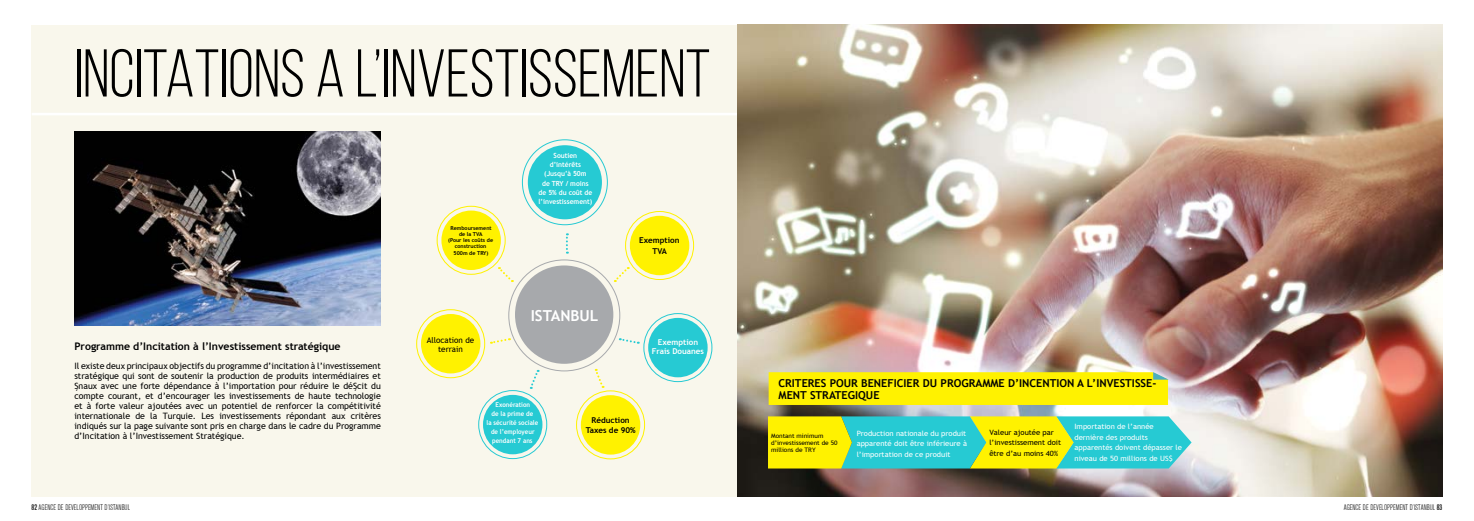
<style>
.page{position:relative;width:1474px;height:521px;background:#fff}
.page>*{position:absolute;margin:0;border:0;box-sizing:border-box;transform-origin:0 0}
.t1{font:67.38px "Bebas Neue";color:#000}
.t2{font:700 15.14px "Trebuchet MS";color:#fff}
.t3{font:700 10.94px/12.2px "Trebuchet MS";color:#000}
.t4{font:700 10.5px "Trebuchet MS";color:#000}
.t5{font:8.75px/10.1px "Trebuchet MS";color:#000;text-align:justify}
.t6{font:700 8.05px/10.1px "Trebuchet MS";color:#000;text-align:center}
.t7{font:700 8.05px/9.4px "Trebuchet MS";color:#fff;text-align:center}
.t8{font:8.05px/9.4px "Trebuchet MS";color:#000;text-align:center}
.t9{font:7.88px "Akzidenz Grotesk BE Light Cn Ti";color:#000}
.t10{font:7.26px/10.5px "Trebuchet MS";color:#fff;scale:1.05 1}
.t11{font:7.26px/10.5px "Trebuchet MS";color:#000;scale:1.05 1}
.t12{font:700 7.09px/9.4px "Trebuchet MS";color:#fff;text-align:center;scale:.95 1}
.t13{font:700 6.65px/8.8px "Trebuchet MS";color:#fff;text-align:center;scale:.92 1}
.t14{font:6.12px/7px "Trebuchet MS";color:#000;scale:1.05 1}
.t15{font:700 5.42px/6.2px "Trebuchet MS";color:#000;text-align:center}
.s1{font-family:"Akzidenz Grotesk BE Md Cn Ti"}
</style>
<div class="page">
<div style="left:32px;top:25px;width:1410px;height:471px;background:#f9f7ec"></div>
<hr style="left:32px;top:113px;width:758px;height:2px;background:#fff">
<img style="left:737px;top:25px;width:705px;height:471px">
<div style="left:478px;top:390px;width:69px;height:69px;border:1px solid #26cad3;border-radius:50%"></div>
<div style="left:643px;top:313px;width:69px;height:69px;border:1px solid #26cad3;border-radius:50%"></div>
<div style="left:416px;top:309px;width:69px;height:69px;border:1px solid #fff200;border-radius:50%"></div>
<div style="left:437px;top:206px;width:68px;height:68px;border:1px solid #fff200;border-radius:50%"></div>
<div style="left:625px;top:211px;width:69px;height:69px;border:1px solid #fff200;border-radius:50%"></div>
<div style="left:576px;top:391px;width:69px;height:68px;border:1px solid #fff200;border-radius:50%"></div>
<div style="left:421px;top:314px;width:59px;height:59px;background:#fff200;border-radius:50%"></div>
<div style="left:441px;top:211px;width:60px;height:59px;background:#fff200;border-radius:50%"></div>
<div style="left:483px;top:395px;width:59px;height:59px;background:#26cad3;border-radius:50%"></div>
<div style="left:648px;top:318px;width:59px;height:59px;background:#26cad3;border-radius:50%"></div>
<svg style="left:566px;top:233px;width:2px;height:21px"></svg>
<svg style="left:530px;top:370px;width:9px;height:19px"></svg>
<svg style="left:594px;top:369px;width:10px;height:19px"></svg>
<svg style="left:614px;top:267px;width:15px;height:15px"></svg>
<svg style="left:620px;top:338px;width:18px;height:6px"></svg>
<svg style="left:490px;top:338px;width:20px;height:6px"></svg>
<svg style="left:498px;top:267px;width:15px;height:15px"></svg>
<div style="left:528px;top:145px;width:74px;height:74px;background:#26cad3;border-radius:50%"></div>
<div style="left:630px;top:216px;width:59px;height:59px;background:#fff200;border-radius:50%"></div>
<div style="left:581px;top:395px;width:59px;height:60px;background:#fff200;border-radius:50%"></div>
<div style="left:515px;top:265px;width:98px;height:99px;background:#a7a9ac;border-radius:50%"></div>
<svg style="left:768px;top:416px;width:423px;height:52px"></svg>
<img style="left:74px;top:131px;width:307px;height:194px">
<div style="left:768px;top:372px;width:400px;height:33px;background:#fff200"></div>
<h1 class="t1" style="left:74px;top:37px;width:637px">INCITATIONS A L’INVESTISSEMENT</h1>
<p class="t4" style="left:74px;top:339px;width:268px">Programme d’Incitation à l’Investissement stratégique</p>
<p class="t5" style="left:74px;top:361px;width:308px">Il existe deux principaux objectifs du programme d’incitation à l’investissement stratégique qui sont de soutenir la production de produits intermédiaires et finaux avec une forte dépendance à l’importation pour réduire le déficit du compte courant, et d’encourager les investissements de haute technologie et à forte valeur ajoutées avec un potentiel de renforcer la compétitivité internationale de la Turquie. Les investissements répondant aux critères indiqués sur la page suivante sont pris en charge dans le cadre du Programme d’Incitation à l’Investissement Stratégique.</p>
<p class="t15" style="left:448px;top:225px;width:46px">Remboursement de la TVA<br>(Pour les coûts de construction<br>500m de TRY)</p>
<p class="t8" style="left:427px;top:335px;width:49px">Allocation de terrain</p>
<p class="t12" style="left:538px;top:150px;width:58px">Soutien d’intérêts (Jusqu’à 50m<br>de TRY / moins de 5% du coût de l’investissement)</p>
<h2 class="t2" style="left:530px;top:306px;width:69px">ISTANBUL</h2>
<p class="t6" style="left:639px;top:235px;width:42px">Exemption<br>TVA</p>
<p class="t7" style="left:652px;top:337px;width:54px">Exemption<br>Frais Douanes</p>
<p class="t13" style="left:486px;top:400px;width:58px">Exonération<br>de la prime de<br>la sécurité sociale de l’employeur pendant 7 ans</p>
<p class="t6" style="left:585px;top:415px;width:51px">Réduction<br>Taxes de 90%</p>
<p class="t3" style="left:778px;top:376px;width:379px">CRITERES POUR BENEFICIER DU PROGRAMME D’INCENTION A L’INVESTISSE-<br>MENT STRATEGIQUE</p>
<p class="t14" style="left:771px;top:432px;width:65px">Montant minimum d’investissement de 50 millions de TRY</p>
<p class="t10" style="left:856px;top:428px;width:107px;text-align:justify">Production nationale du produit apparenté doit être inférieure à l’importation de ce produit</p>
<p class="t11" style="left:989px;top:427px;width:70px">Valeur ajoutée par l’investissement doit être d’au moins 40%</p>
<p class="t10" style="left:1074px;top:421px;width:104px">Importation de l’année dernière des produits apparentés doivent dépasser le niveau de 50 millions de US$</p>
<p class="t9" style="left:32px;top:503px;width:100px"><span class="s1">82</span> AGENCE DE DEVELOPPEMENT D’ISTANBUL</p>
<p class="t9" style="left:1343px;top:503px;width:100px">AGENCE DE DEVELOPPEMENT D’ISTANBUL <span class="s1">83</span></p>
</div>
